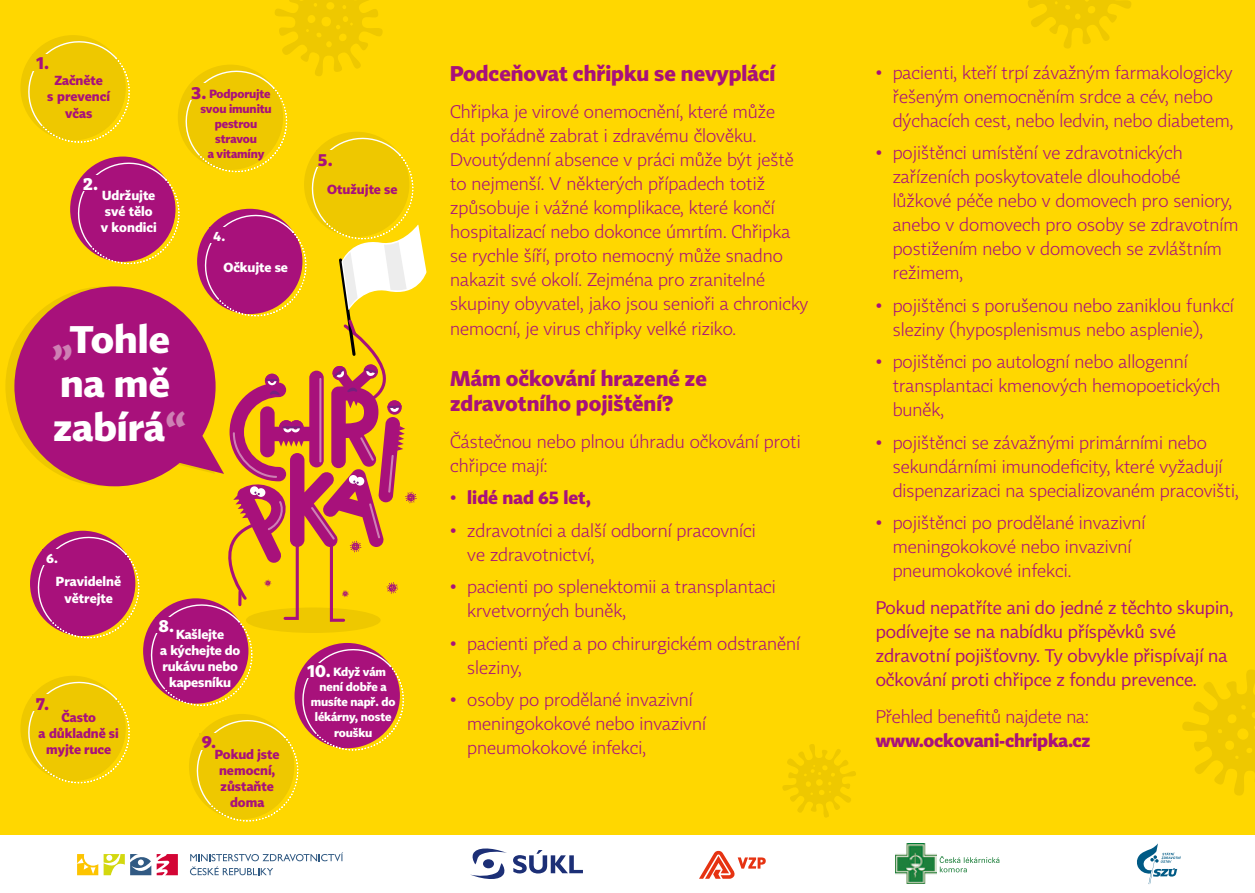
<style>
.page{position:relative;width:1255px;height:893px;background:#fff}
.page>*{position:absolute;margin:0;border:0;box-sizing:border-box;transform-origin:0 0}
.t1{font:700 37.8px/44.2px "Tabac Sans";color:#fff}
.t2{font:700 21px/25.2px "Tabac Sans";color:#a8117b}
.t3{font:300 18px/24px "Tabac Sans";color:#a8117b}
.t4{font:18px/24px "Tabac Sans";color:#a8117b}
.t5{font:700 18px "Tabac Sans";letter-spacing:-.01em;color:#a8117b}
.t6{font:700 17.25px "Tabac Sans";color:#a8117b}
.t7{font:700 17.25px "Tabac Sans";color:#fff}
.t8{font:700 13.2px "Tabac Sans";color:#fff}
.t9{font:700 12.9px/16.2px "Tabac Sans";letter-spacing:-.005em;color:#fff;text-align:center}
.t10{font:700 12.9px/16.2px "Tabac Sans";color:#a8117b;text-align:center}
.t11{font:700 11.7px "Tabac Sans";letter-spacing:-.01em;color:#fff}
.t12{font:700 11.7px "Tabac Sans";letter-spacing:-.01em;color:#a8117b}
.s1{font-size:17.25px}
.s2{color:#ce80b4}
</style>
<div class="page">
<div style="left:0;top:0;width:1254px;height:834px;background:#ffd700"></div>
<svg style="left:782px;top:744px;width:74px;height:73px"></svg>
<svg style="left:6px;top:0;width:420px;height:822px"></svg>
<svg style="left:77px;top:854px;width:21px;height:21px"></svg>
<svg style="left:104px;top:854px;width:74px;height:21px"></svg>
<svg style="left:190px;top:852px;width:153px;height:23px"></svg>
<svg style="left:470px;top:848px;width:37px;height:31px"></svg>
<div style="left:483px;top:859px;width:11px;height:9px;background:#1c2f76;border-radius:50%"></div>
<svg style="left:513px;top:850px;width:70px;height:23px"></svg>
<img style="left:895px;top:844px;width:41px;height:40px">
<svg style="left:939px;top:856px;width:60px;height:16px"></svg>
<svg style="left:1137px;top:843px;width:43px;height:41px"></svg>
<svg style="left:699px;top:851px;width:66px;height:28px"></svg>
<svg style="left:1028px;top:0;width:103px;height:48px"></svg>
<svg style="left:1182px;top:670px;width:72px;height:125px"></svg>
<p class="t6" style="left:36px;top:52px;width:14px">1.</p>
<p class="t10" style="left:47px;top:73px;width:64px">Začněte<br>s prevencí včas</p>
<p class="t7" style="left:83px;top:173px;width:17px">2.</p>
<p class="t9" style="left:101px;top:187px;width:58px">Udržujte své tělo v kondici</p>
<p class="t12" style="left:192px;top:87px;width:80px"><span class="s1">3.</span> Podporujte</p>
<p class="t12" style="left:200px;top:102px;width:73px">svou imunitu</p>
<p class="t12" style="left:215px;top:117px;width:44px">pestrou</p>
<p class="t12" style="left:215px;top:132px;width:43px">stravou</p>
<p class="t12" style="left:208px;top:147px;width:58px">a vitamíny</p>
<p class="t8" style="left:213px;top:228px;width:13px">4.</p>
<p class="t9" style="left:223px;top:259px;width:66px">Očkujte se</p>
<h1 class="t1" style="left:52px;top:317px;width:135px"><span class="s2">„</span>Tohle na mě zabírá<span class="s2">“</span></h1>
<p class="t6" style="left:318px;top:149px;width:16px">5.</p>
<p class="t10" style="left:327px;top:182px;width:72px">Otužujte se</p>
<p class="t8" style="left:46px;top:550px;width:13px">6.</p>
<p class="t9" style="left:56px;top:574px;width:67px">Pravidelně větrejte</p>
<p class="t6" style="left:36px;top:693px;width:14px">7.</p>
<p class="t10" style="left:38px;top:709px;width:82px">Často<br>a důkladně si myjte ruce</p>
<p class="t9" style="left:158px;top:626px;width:67px"><sup>8.</sup> Kašlejte</p>
<p class="t9" style="left:160px;top:642px;width:82px">a kýchejte do</p>
<p class="t9" style="left:162px;top:658px;width:77px">rukávu nebo</p>
<p class="t9" style="left:169px;top:674px;width:63px">kapesníku</p>
<p class="t6" style="left:202px;top:731px;width:16px">9.</p>
<p class="t10" style="left:215px;top:746px;width:66px">Pokud jste nemocní, zůstaňte doma</p>
<p class="t11" style="left:307px;top:664px;width:80px"><span class="s1">10.</span> Když vám</p>
<p class="t11" style="left:319px;top:680px;width:69px">není dobře a</p>
<p class="t11" style="left:311px;top:695px;width:86px">musíte např. do</p>
<p class="t11" style="left:315px;top:710px;width:78px">lékárny, noste</p>
<p class="t11" style="left:334px;top:725px;width:40px">roušku</p>
<p class="t2" style="left:450px;top:61px;width:326px">Podceňovat chřipku se nevyplácí</p>
<p class="t3" style="left:450px;top:100px;width:359px">Chřipka je virové onemocnění, které může<br>dát pořádně zabrat i zdravému člověku.<br>Dvoutýdenní absence v práci může být ještě to nejmenší. V některých případech totiž způsobuje i vážné komplikace, které končí hospitalizací nebo dokonce úmrtím. Chřipka se rychle šíří, proto nemocný může snadno nakazit své okolí. Zejména pro zranitelné skupiny obyvatel, jako jsou senioři a chronicky nemocní, je virus chřipky velké riziko.</p>
<p class="t2" style="left:450px;top:366px;width:258px">Mám očkování hrazené ze zdravotního pojištění?</p>
<p class="t3" style="left:450px;top:430px;width:352px">Částečnou nebo plnou úhradu očkování proti chřipce mají:</p>
<p class="t5" style="left:450px;top:487px;width:142px">• lidé nad 65 let,</p>
<p class="t3" style="left:467px;top:519px;width:290px;text-indent:-17px">• zdravotníci a další odborní pracovníci ve zdravotnictví,</p>
<p class="t3" style="left:467px;top:575px;width:310px;text-indent:-17px">• pacienti po splenektomii a transplantaci krvetvorných buněk,</p>
<p class="t3" style="left:467px;top:632px;width:334px;text-indent:-17px">• pacienti před a po chirurgickém odstranění sleziny,</p>
<p class="t3" style="left:467px;top:688px;width:240px;text-indent:-17px">• osoby po prodělané invazivní meningokokové nebo invazivní pneumokokové infekci,</p>
<p class="t3" style="left:892px;top:61px;width:342px;text-indent:-17px">• pacienti, kteří trpí závažným farmakologicky řešeným onemocněním srdce a cév, nebo dýchacích cest, nebo ledvin, nebo diabetem,</p>
<p class="t3" style="left:892px;top:141px;width:347px;text-indent:-17px">• pojištěnci umístění ve zdravotnických zařízeních poskytovatele dlouhodobé lůžkové péče nebo v domovech pro seniory, anebo v domovech pro osoby se zdravotním postižením nebo v domovech se zvláštním režimem,</p>
<p class="t3" style="left:892px;top:294px;width:343px;text-indent:-17px">• pojištěnci s porušenou nebo zaniklou funkcí sleziny (hyposplenismus nebo asplenie),</p>
<p class="t3" style="left:892px;top:350px;width:329px;text-indent:-17px">• pojištěnci po autologní nebo allogenní transplantaci kmenových hemopoetických buněk,</p>
<p class="t3" style="left:892px;top:431px;width:347px;text-indent:-17px">• pojištěnci se závažnými primárními nebo sekundárními imunodeficity, které vyžadují dispenzarizaci na specializovaném pracovišti,</p>
<p class="t3" style="left:892px;top:511px;width:254px;text-indent:-17px">• pojištěnci po prodělané invazivní meningokokové nebo invazivní pneumokokové infekci.</p>
<p class="t4" style="left:875px;top:596px;width:359px">Pokud nepatříte ani do jedné z těchto skupin, podívejte se na nabídku příspěvků své zdravotní pojišťovny. Ty obvykle přispívají na očkování proti chřipce z fondu prevence.</p>
<p class="t3" style="left:875px;top:704px;width:214px">Přehled benefitů najdete na:</p>
<p class="t5" style="left:875px;top:729px;width:216px">www.ockovani-chripka.cz</p>
</div>
